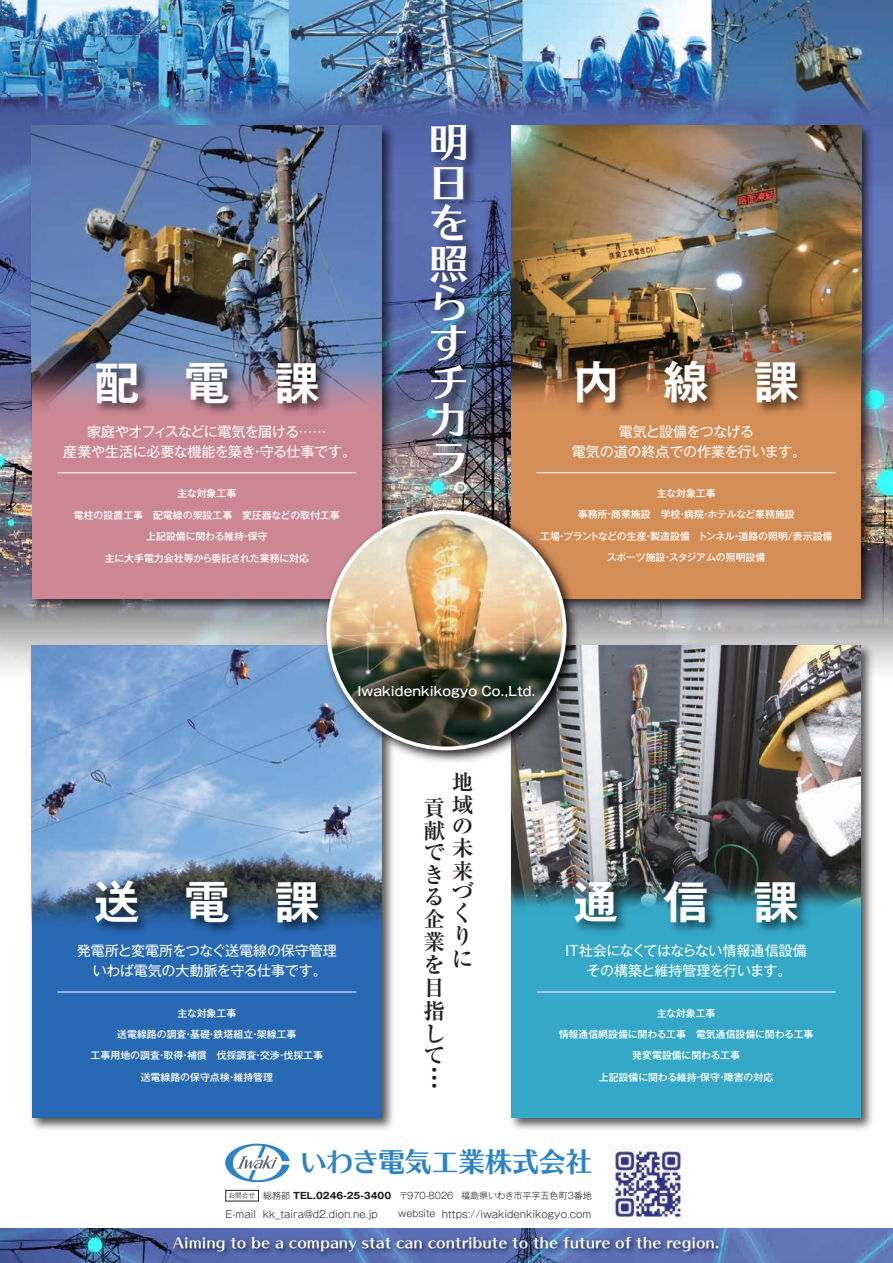
<style>
.page{position:relative;width:893px;height:1263px;background:#fff}
.page>*{position:absolute;margin:0;border:0;box-sizing:border-box;transform-origin:0 0}
.t1{font:700 45px "Gothic MB101 Pr 5 De";letter-spacing:1em;color:#fff}
.t2{font:40.35px/39.6px "UD Typos 515 Std";color:#fff;text-align:justify}
.t3{font:27.08px "UD Typos 515 Std";color:#2c83c5}
.t4{font:700 21.75px/22.5px "Ryumin Pr 5";color:#231f20}
.t5{font:14.02px/19.8px "Gothic MB101 Pr 5";letter-spacing:-.02em;color:#fff;text-align:center}
.t6{font:13.5px "UD Typos 515 Std";color:#fff}
.t7{font:500 12.83px "Gothic MB101 Pr 5";color:#fff}
.t8{font:300 9.98px "Gothic MB101 Pr 5";color:#231f20}
.t9{font:500 9.9px/21.5px "Gothic MB101 Pr 5";color:#fff;text-align:center}
.t10{font:300 9px "Gothic MB101 Pr 5";letter-spacing:.005em;color:#231f20}
.t11{font:300 6.75px "Gothic MB101 Pr 5";color:#231f20}
.s1{font-weight:700}
.s2{font-size:9.45px}
</style>
<div class="page">
<img style="left:0;top:142px;width:893px;height:528px">
<img style="left:0;top:1229px;width:893px;height:34px">
<img style="left:169px;top:1232px;width:559px;height:29px">
<img style="left:0;top:0;width:893px;height:142px">
<img style="left:608px;top:1144px;width:73px;height:74px">
<img style="left:26px;top:120px;width:372px;height:495px">
<div style="left:32px;top:126px;width:350px;height:472px;background:#cc8794"></div>
<img style="left:26px;top:639px;width:367px;height:491px">
<div style="left:32px;top:645px;width:350px;height:472px;background:#2869b3"></div>
<img style="left:505px;top:120px;width:373px;height:495px">
<div style="left:511px;top:126px;width:350px;height:472px;background:#d58d56"></div>
<img style="left:511px;top:639px;width:367px;height:491px">
<div style="left:511px;top:645px;width:350px;height:472px;background:#34a8c6"></div>
<svg style="left:225px;top:1143px;width:65px;height:39px"></svg>
<div style="left:226px;top:1190px;width:33px;height:11px;border:1px solid #231f20"></div>
<img style="left:32px;top:645px;width:350px;height:277px">
<img style="left:511px;top:645px;width:350px;height:262px">
<img style="left:32px;top:126px;width:350px;height:282px">
<img style="left:567px;top:873px;width:248px;height:59px">
<img style="left:88px;top:873px;width:248px;height:59px">
<img style="left:88px;top:354px;width:248px;height:60px">
<img style="left:423px;top:116px;width:62px;height:358px">
<hr style="left:57px;top:992px;width:299px;height:1px;background:#fff">
<hr style="left:57px;top:472px;width:299px;height:1px;background:#fff">
<hr style="left:537px;top:992px;width:299px;height:1px;background:#fff">
<img style="left:511px;top:126px;width:350px;height:276px">
<img style="left:568px;top:353px;width:247px;height:60px">
<hr style="left:537px;top:472px;width:299px;height:1px;background:#fff">
<img style="left:314px;top:474px;width:272px;height:314px">
<img style="left:328px;top:512px;width:237px;height:236px;border-radius:118px">
<img style="left:353px;top:681px;width:195px;height:28px">
<h1 class="t1" style="left:94px;top:345px;width:227px">配電課</h1>
<h3 class="t5" style="left:63px;top:421px;width:294px">家庭やオフィスなどに電気を届ける……<br>産業や生活に必要な機能を築き・守る仕事です。</h3>
<p class="t9" style="left:74px;top:482px;width:268px">主な対象工事<br>電柱の設置工事　配電線の架設工事　変圧器などの取付工事上記設備に関わる維持・保守<br>主に大手電力会社等から委託された業務に対応</p>
<h2 class="t2" style="left:429px;top:120px;width:40px">明日を照らすチカラ。</h2>
<h1 class="t1" style="left:574px;top:345px;width:227px">内線課</h1>
<h3 class="t5" style="left:572px;top:421px;width:236px">電気と設備をつなげる<br>電気の道の終点での作業を行います。</h3>
<p class="t9" style="left:540px;top:481px;width:294px">主な対象工事<br>事務所・商業施設　学校・病院・ホテルなど業務施設<br>工場・プラントなどの生産・製造設備　トンネル・道路の照明/表示設備スポーツ施設・スタジアムの照明設備</p>
<p class="t7" style="left:358px;top:681px;width:179px">Iwakidenkikogyo Co.,Ltd.</p>
<h3 class="t4" style="left:452px;top:769px;width:22px;line-height:23px">地域</h3>
<h3 class="t4" style="left:452px;top:814px;width:23px;line-height:21.8px;text-align:justify">の未来づく</h3>
<h3 class="t4" style="left:452px;top:924px;width:21px;line-height:22.1px">りに</h3>
<h3 class="t4" style="left:423px;top:795px;width:23px">貢献できる企業を目指して・・・</h3>
<h1 class="t1" style="left:94px;top:864px;width:226px">送電課</h1>
<h1 class="t1" style="left:574px;top:864px;width:226px">通信課</h1>
<h3 class="t5" style="left:77px;top:940px;width:262px">発電所と変電所をつなぐ送電線の保守管理いわば電気の大動脈を守る仕事です。</h3>
<h3 class="t5" style="left:565px;top:940px;width:243px">IT社会になくてはならない情報通信設備その構築と維持管理を行います。</h3>
<p class="t9" style="left:559px;top:1001px;width:256px">主な対象工事<br>情報通信網設備に関わる工事　電気通信設備に関わる工事発変電設備に関わる工事<br>上記設備に関わる維持・保守・障害の対応</p>
<p class="t9" style="left:91px;top:1001px;width:234px">主な対象工事<br>送電線路の調査・基礎・鉄塔組立・架線工事<br>工事用地の調査・取得・補償　伐採調査・交渉・伐採工事送電線路の保守点検・維持管理</p>
<p class="t11" style="left:228px;top:1190px;width:28px">お問合せ</p>
<h3 class="t3" style="left:300px;top:1139px;width:294px">いわき電気工業株式会社</h3>
<p class="t10" style="left:263px;top:1188px;width:330px">総務部 <span class="s1">TEL.0246-25-3400</span> 〒970-8026 福島県いわき市平字五色町3番地</p>
<p class="t8" style="left:226px;top:1205px;width:367px">E-mail kk_taira@d2.dion.ne.jp　　<span class="s2">website</span> https://iwakidenkikogyo.com</p>
<h3 class="t6" style="left:173px;top:1231px;width:548px">Aiming to be a company stat can contribute to the future of the region.</h3>
</div>
